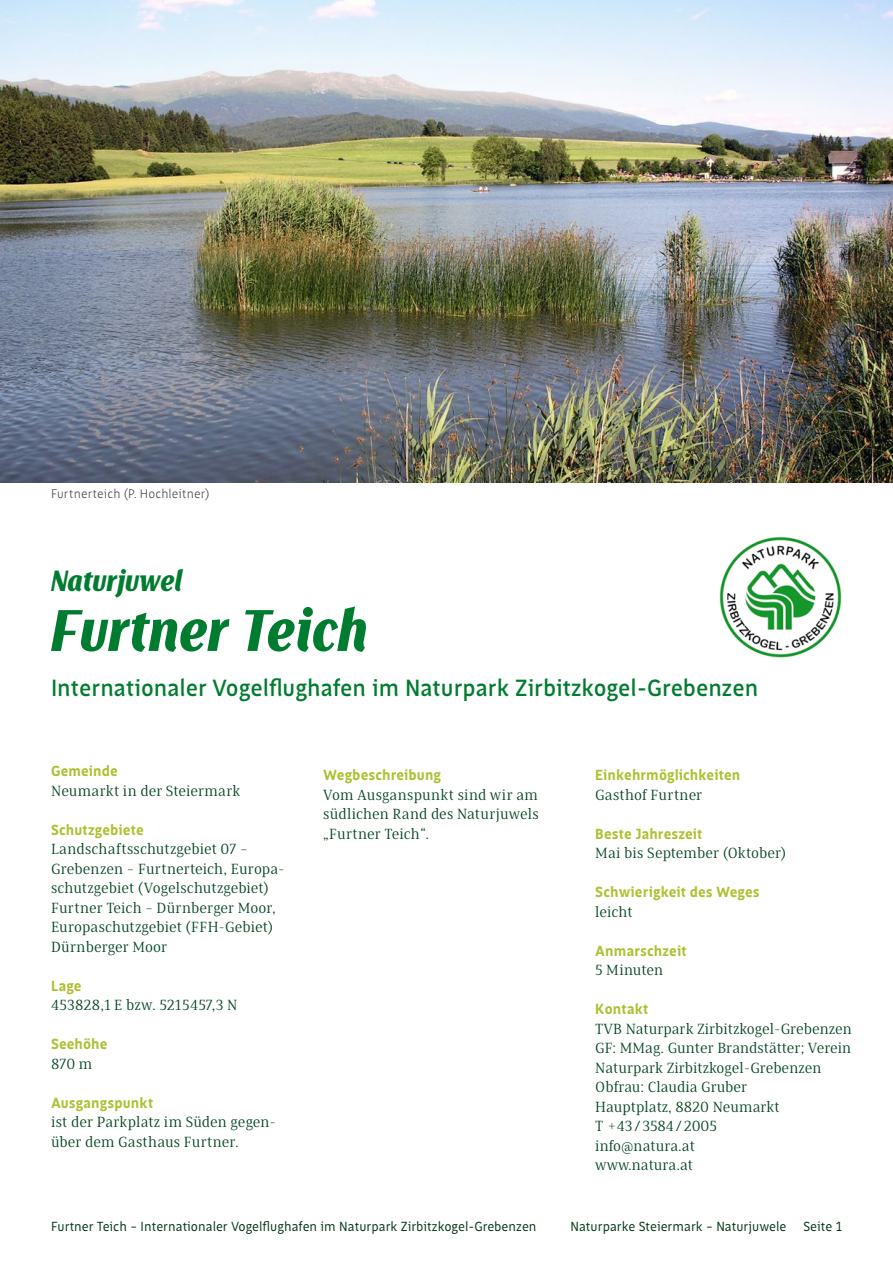
<style>
.page{position:relative;width:893px;height:1263px;background:#fff}
.page>*{position:absolute;margin:0;border:0;box-sizing:border-box;transform-origin:0 0}
.t1{font:italic 900 60px "Saya Semi Sans FY";color:#007c30}
.t2{font:italic 900 30px "Saya Semi Sans FY";color:#007c30}
.t3{font:500 24px "Saya FY";color:#007c30}
.t4{font:15px/19.5px "Saya Serif FY";color:#00441f}
.t5{font:700 15px "Saya FY";letter-spacing:.005em;color:#aec030}
.t6{font:15px "Saya Serif FY";letter-spacing:.02em;color:#00441f}
.t7{font:13.5px "Saya FY";color:#003613}
.t8{font:300 12.75px "Saya FY";letter-spacing:.015em;color:#3e3d40}
</style>
<div class="page">
<img style="left:0;top:0;width:893px;height:482px">
<img style="left:719px;top:536px;width:123px;height:122px">
<p class="t8" style="left:51px;top:486px;width:160px">Furtnerteich (P. Hochleitner)</p>
<h2 class="t2" style="left:51px;top:561px;width:133px">Naturjuwel</h2>
<h1 class="t1" style="left:51px;top:592px;width:318px">Furtner Teich</h1>
<h3 class="t3" style="left:51px;top:673px;width:709px">Internationaler Vogelflughafen im Naturpark Zirbitzkogel-Grebenzen</h3>
<p class="t5" style="left:51px;top:762px;width:68px">Gemeinde</p>
<p class="t4" style="left:51px;top:781px;width:191px">Neumarkt in der Steiermark</p>
<p class="t5" style="left:51px;top:820px;width:94px">Schutzgebiete</p>
<p class="t4" style="left:51px;top:839px;width:235px">Landschaftsschutzgebiet 07 –<br>Grebenzen – Furtnerteich, Europa&shy;schutzgebiet (Vogelschutzgebiet)<br>Furtner Teich – Dürnberger Moor,<br>Europaschutzgebiet (FFH-Gebiet)<br>Dürnberger Moor</p>
<p class="t5" style="left:51px;top:976px;width:32px">Lage</p>
<p class="t6" style="left:51px;top:996px;width:188px">453828,1 E bzw. 5215457,3 N</p>
<p class="t5" style="left:51px;top:1035px;width:58px">Seehöhe</p>
<p class="t4" style="left:51px;top:1054px;width:43px">870 m</p>
<p class="t5" style="left:51px;top:1093px;width:104px">Ausgangspunkt</p>
<p class="t4" style="left:51px;top:1112px;width:227px">ist der Parkplatz im Süden gegen&shy;über dem Gasthaus Furtner.</p>
<p class="t5" style="left:323px;top:766px;width:119px">Wegbeschreibung</p>
<p class="t4" style="left:323px;top:784px;width:217px;text-align:justify">Vom Ausganspunkt sind wir am südlichen Rand des Naturjuwels „Furtner Teich“.</p>
<p class="t5" style="left:595px;top:766px;width:146px">Einkehrmöglichkeiten</p>
<p class="t4" style="left:595px;top:784px;width:108px">Gasthof Furtner</p>
<p class="t5" style="left:595px;top:824px;width:109px">Beste Jahreszeit</p>
<p class="t4" style="left:595px;top:843px;width:192px">Mai bis September (Oktober)</p>
<p class="t5" style="left:595px;top:883px;width:166px">Schwierigkeit des Weges</p>
<p class="t4" style="left:595px;top:901px;width:39px">leicht</p>
<p class="t5" style="left:595px;top:941px;width:93px">Anmarschzeit</p>
<p class="t4" style="left:595px;top:960px;width:69px">5 Minuten</p>
<p class="t5" style="left:595px;top:1000px;width:55px">Kontakt</p>
<p class="t4" style="left:595px;top:1018px;width:258px">TVB Naturpark Zirbitzkogel-Grebenzen<br>GF: MMag. Gunter Brandstätter; Verein<br>Naturpark Zirbitzkogel-Grebenzen<br>Obfrau: Claudia Gruber<br>Hauptplatz, 8820 Neumarkt<br>T +43/3584/2005<br>info@natura.at<br>www.natura.at</p>
<p class="t7" style="left:51px;top:1219px;width:487px">Furtner Teich – Internationaler Vogelflughafen im Naturpark Zirbitzkogel-Grebenzen</p>
<p class="t7" style="left:570px;top:1219px;width:217px">Naturparke Steiermark – Naturjuwele</p>
<p class="t7" style="left:803px;top:1219px;width:40px">Seite 1</p>
</div>
